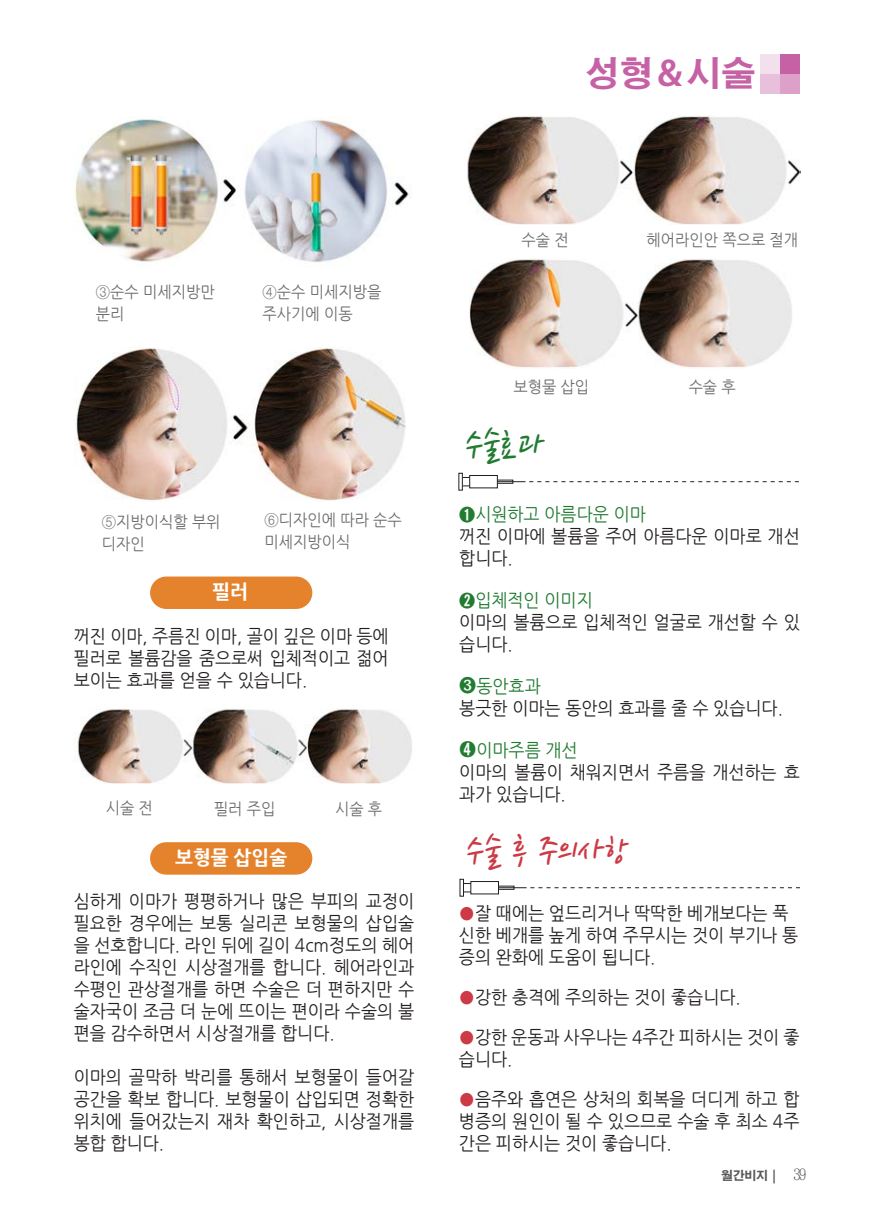
<style>
.page{position:relative;width:874px;height:1225px;background:#fff}
.page>*{position:absolute;margin:0;border:0;box-sizing:border-box;transform-origin:0 0}
.t1{font:italic 40px "Nanum Pen";color:#cb3a45;scale:.95 1}
.t2{font:italic 40px "Nanum Pen";color:#217b31;scale:.95 1}
.t3{font:700 34px "Adobe Gothic Std";color:#c661a5}
.t4{font:800 20px "Nanum Gothic";color:#fff;scale:.95 1}
.t5{font:18px/22px "Nanum Gothic";color:#231f20;scale:.95 1}
.t6{font:18px "Nanum Gothic";color:#217b31;scale:.95 1}
.t7{font:16px "Nanum Gothic";color:#6c6d70;scale:.95 1}
.t8{font:700 12px "Adobe Gothic Std";color:#57585a}
.s1{font-family:"Koz Min Pr 6 N"}
.s2{font-family:"Adobe Myungjo Std";font-weight:500}
.s3{color:#cb3a45}
.s4{font-family:"Chosunilbo NM";font-weight:400;font-size:16px}
</style>
<div class="page">
<div style="left:760px;top:54px;width:20px;height:20px;background:#f3e0ed"></div>
<div style="left:780px;top:54px;width:19px;height:20px;background:#c661a5"></div>
<div style="left:760px;top:74px;width:20px;height:20px;background:#e8c0db"></div>
<div style="left:780px;top:74px;width:19px;height:20px;background:#dca0c9"></div>
<div style="left:461px;top:883px;width:16px;height:9px;border:1px solid #231f20"></div>
<svg style="left:469px;top:881px;width:330px;height:14px"></svg>
<div style="left:460px;top:477px;width:16px;height:9px;border:1px solid #231f20"></div>
<svg style="left:468px;top:475px;width:330px;height:14px"></svg>
<img style="left:74px;top:118px;width:335px;height:144px">
<img style="left:75px;top:347px;width:331px;height:154px">
<img style="left:74px;top:709px;width:338px;height:75px">
<img style="left:467px;top:115px;width:332px;height:109px">
<img style="left:469px;top:258px;width:323px;height:110px">
<div style="left:150px;top:842px;width:162px;height:32px;background:#e5822c;border-radius:16px"></div>
<div style="left:150px;top:576px;width:162px;height:33px;background:#e5822c;border-radius:16px"></div>
<p class="t3" style="left:585px;top:53px;width:171px">성형＆시술</p>
<p class="t7" style="left:96px;top:284px;width:126px">③순수 미세지방만</p>
<p class="t7" style="left:96px;top:306px;width:32px">분리</p>
<p class="t7" style="left:262px;top:284px;width:126px">④순수 미세지방을</p>
<p class="t7" style="left:262px;top:306px;width:96px">주사기에 이동</p>
<p class="t7" style="left:102px;top:514px;width:126px">⑤지방이식할 부위</p>
<p class="t7" style="left:102px;top:536px;width:47px">디자인</p>
<p class="t4" style="left:212px;top:581px;width:39px">필러</p>
<p class="t7" style="left:264px;top:512px;width:146px">⑥디자인에 따라 순수</p>
<p class="t7" style="left:264px;top:534px;width:92px">미세지방이식</p>
<p class="t5" style="left:74px;top:625px;width:333px;text-align:justify">꺼진 이마, 주름진 이마, 골이 깊은 이마 등에 필러로 볼륨감을 줌으로써 입체적이고 젊어 보이는 효과를 얻을 수 있습니다.</p>
<p class="t7" style="left:106px;top:800px;width:51px">시술 전</p>
<p class="t7" style="left:214px;top:801px;width:66px">필러 주입</p>
<p class="t7" style="left:335px;top:801px;width:51px">시술 후</p>
<p class="t4" style="left:175px;top:846px;width:119px">보형물 삽입술</p>
<p class="t5" style="left:74px;top:890px;width:360px;text-align:justify">심하게 이마가 평평하거나 많은 부피의 교정이 필요한 경우에는 보통 실리콘 보형물의 삽입술 을 선호합니다. 라인 뒤에 길이 4cm정도의 헤어 라인에 수직인 시상절개를 합니다. 헤어라인과 수평인 관상절개를 하면 수술은 더 편하지만 수 술자국이 조금 더 눈에 뜨이는 편이라 수술의 불 편을 감수하면서 시상절개를 합니다.</p>
<p class="t5" style="left:74px;top:1066px;width:360px;text-align:justify">이마의 골막하 박리를 통해서 보형물이 들어갈 공간을 확보 합니다. 보형물이 삽입되면 정확한 위치에 들어갔는지 재차 확인하고, 시상절개를 봉합 합니다.</p>
<p class="t7" style="left:521px;top:232px;width:51px">수술 전</p>
<p class="t7" style="left:513px;top:379px;width:81px">보형물 삽입</p>
<p class="t2" style="left:463px;top:426px;width:92px">수술효과</p>
<p class="t7" style="left:646px;top:232px;width:161px">헤어라인안 쪽으로 절개</p>
<p class="t7" style="left:688px;top:379px;width:51px">수술 후</p>
<p class="t6" style="left:459px;top:505px;width:198px">➊시원하고 아름다운 이마</p>
<p class="t5" style="left:459px;top:525px;width:360px">꺼진 이마에 볼륨을 주어 아름다운 이마로 개선 합니다.</p>
<p class="t6" style="left:459px;top:591px;width:142px">➋입체적인 이미지</p>
<p class="t5" style="left:459px;top:611px;width:360px">이마의 볼륨으로 입체적인 얼굴로 개선할 수 있 습니다.</p>
<p class="t6" style="left:459px;top:677px;width:87px"><span class="s1">❸</span>동안효과</p>
<p class="t5" style="left:459px;top:697px;width:342px">봉긋한 이마는 동안의 효과를 줄 수 있습니다.</p>
<p class="t6" style="left:459px;top:741px;width:126px"><span class="s2">➍</span>이마주름 개선</p>
<p class="t5" style="left:459px;top:761px;width:360px">이마의 볼륨이 채워지면서 주름을 개선하는 효 과가 있습니다.</p>
<p class="t1" style="left:464px;top:832px;width:178px">수술 후 주의사항</p>
<p class="t5" style="left:458px;top:902px;width:358px"><span class="s3">●</span>잘 때에는 엎드리거나 딱딱한 베개보다는 푹 신한 베개를 높게 하여 주무시는 것이 부기나 통 증의 완화에 도움이 됩니다.</p>
<p class="t5" style="left:458px;top:986px;width:298px"><span class="s3">●</span>강한 충격에 주의하는 것이 좋습니다.</p>
<p class="t5" style="left:458px;top:1026px;width:360px"><span class="s3">●</span>강한 운동과 사우나는 4주간 피하시는 것이 좋 습니다.</p>
<p class="t5" style="left:458px;top:1088px;width:360px;text-align:justify"><span class="s3">●</span>음주와 흡연은 상처의 회복을 더디게 하고 합 병증의 원인이 될 수 있으므로 수술 후 최소 4주 간은 피하시는 것이 좋습니다.</p>
<p class="t8" style="left:721px;top:1168px;width:86px">월간비지 | <span class="s4">39</span></p>
</div>
